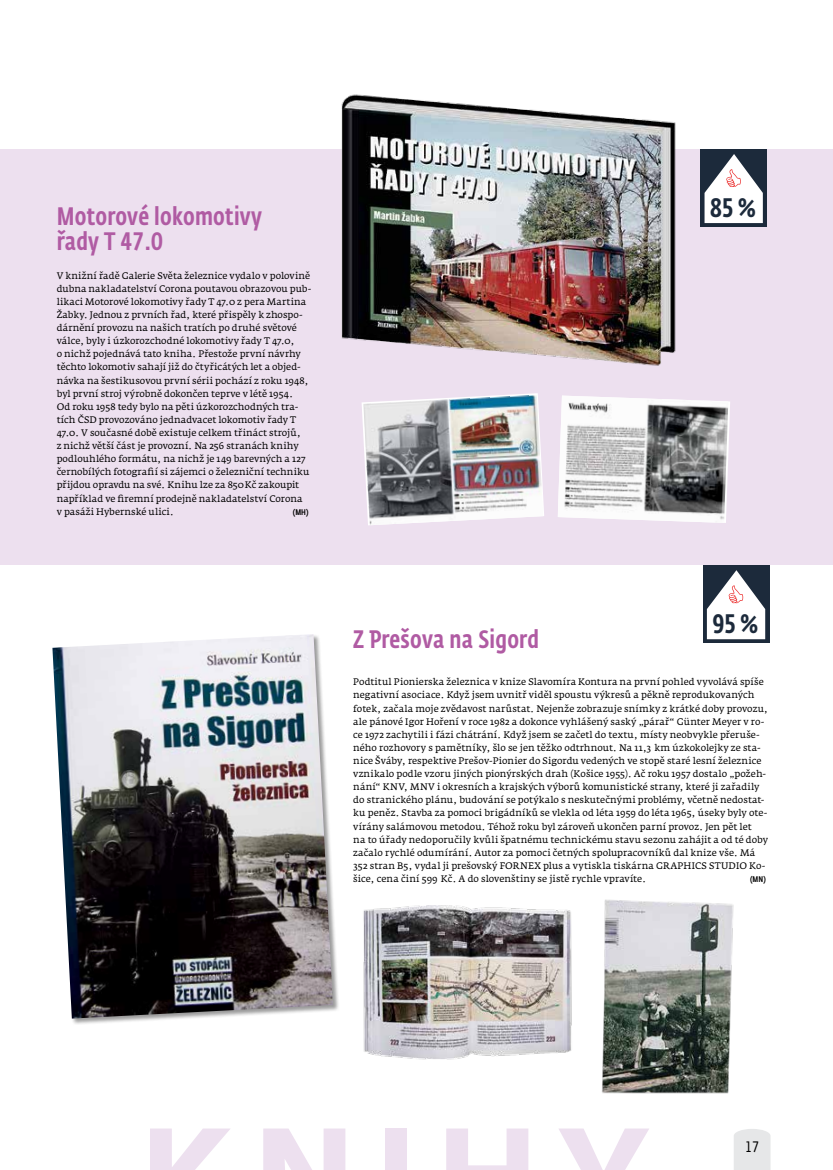
<style>
.page{position:relative;width:833px;height:1170px;background:#fff}
.page>*{position:absolute;margin:0;border:0;box-sizing:border-box;transform-origin:0 0}
.t1{font:500 26.5px "CD Fedra Cond Pro";color:#1c2a3b}
.t2{font:500 25px/25px "CD Fedra Cond Pro";letter-spacing:.01em;color:#b05ba3}
.t3{font:15px "CD Fedra Cond Pro";color:#000}
.t4{font:9.38px/13.1px "Fedra Serif A Pro";letter-spacing:.005em;color:#000}
.t5{font:500 8.12px "CD Fedra Cond Pro";color:#000}
</style>
<div class="page">
<svg style="left:734px;top:1129px;width:36px;height:40px"></svg>
<div style="left:0;top:149px;width:833px;height:416px;background:#ede0ef"></div>
<div style="left:703px;top:565px;width:66px;height:78px;background:#1c2a3b"></div>
<svg style="left:707px;top:570px;width:58px;height:69px"></svg>
<div style="left:700px;top:149px;width:67px;height:78px;background:#1c2a3b"></div>
<svg style="left:704px;top:154px;width:59px;height:69px"></svg>
<img style="left:341px;top:94px;width:335px;height:272px">
<img style="left:363px;top:905px;width:209px;height:154px">
<img style="left:602px;top:899px;width:132px;height:195px">
<div style="left:52px;top:633px;width:288px;height:392px;background:#000;opacity:.4"></div>
<img style="left:52px;top:634px;width:281px;height:384px">
<img style="left:558px;top:395px;width:170px;height:128px">
<img style="left:363px;top:395px;width:180px;height:130px">
<h2 class="t2" style="left:57px;top:204px;width:207px">Motorové lokomotivy řady T 47.0</h2>
<p class="t4" style="left:57px;top:269px;width:256px">V knižní řadě Galerie Světa železnice vydalo v polovině dubna nakladatelství Corona poutavou obrazovou pub&shy;likaci Motorové lokomotivy řady T 47.0 z pera Martina Žabky. Jednou z prvních řad, které přispěly k zhospo&shy;dárnění provozu na našich tratích po druhé světové válce, byly i úzkorozchodné lokomotivy řady T 47.0,<br>o nichž pojednává tato kniha. Přestože první návrhy těchto lokomotiv sahají již do čtyřicátých let a objed&shy;návka na šestikusovou první sérii pochází z roku 1948, byl první stroj výrobně dokončen teprve v létě 1954.<br>Od roku 1958 tedy bylo na pěti úzkorozchodných tra&shy;tích ČSD provozováno jednadvacet lokomotiv řady T 47.0. V současné době existuje celkem třináct strojů,<br>z nichž větší část je provozní. Na 256 stranách knihy podlouhlého formátu, na nichž je 149 barevných a 127 černobílých fotografií si zájemci o železniční techniku přijdou opravdu na své. Knihu lze za 850Kč zakoupit například ve firemní prodejně nakladatelství Corona<br>v pasáži Hybernské ulici.</p>
<p class="t5" style="left:293px;top:507px;width:17px">(MH)</p>
<h1 class="t1" style="left:710px;top:192px;width:47px">85%</h1>
<h1 class="t1" style="left:712px;top:608px;width:47px">95%</h1>
<h2 class="t2" style="left:353px;top:627px;width:187px">Z Prešova na Sigord</h2>
<p class="t4" style="left:353px;top:675px;width:416px">Podtitul Pionierska železnica v knize Slavomíra Kontura na první pohled vyvolává spíše negativní asociace. Když jsem uvnitř viděl spoustu výkresů a pěkně reprodukovaných fotek, začala moje zvědavost narůstat. Nejenže zobrazuje snímky z krátké doby provozu, ale pánové Igor Hoření v roce 1982 a dokonce vyhlášený saský „párař“ Günter Meyer v ro&shy;ce 1972 zachytili i fázi chátrání. Když jsem se začetl do textu, místy neobvykle přeruše&shy;ného rozhovory s pamětníky, šlo se jen těžko odtrhnout. Na 11,3 km úzkokolejky ze sta&shy;nice Šváby, respektive Prešov-Pionier do Sigordu vedených ve stopě staré lesní železnice vznikalo podle vzoru jiných pionýrských drah (Košice 1955). Ač roku 1957 dostalo „požeh&shy;nání“ KNV, MNV i okresních a krajských výborů komunistické strany, které ji zařadily do stranického plánu, budování se potýkalo s neskutečnými problémy, včetně nedostat&shy;ku peněz. Stavba za pomoci brigádníků se vlekla od léta 1959 do léta 1965, úseky byly ote&shy;vírány salámovou metodou. Téhož roku byl zároveň ukončen parní provoz. Jen pět let<br>na to úřady nedoporučily kvůli špatnému technickému stavu sezonu zahájit a od té doby začalo rychlé odumírání. Autor za pomoci četných spolupracovníků dal knize vše. Má 352 stran B5, vydal ji prešovský FORNEX plus a vytiskla tiskárna GRAPHICS STUDIO Ko&shy;šice, cena činí 599 Kč. A do slovenštiny se jistě rychle vpravíte.</p>
<p class="t5" style="left:750px;top:874px;width:17px">(MN)</p>
<h3 class="t3" style="left:745px;top:1138px;width:16px">17</h3>
</div>
